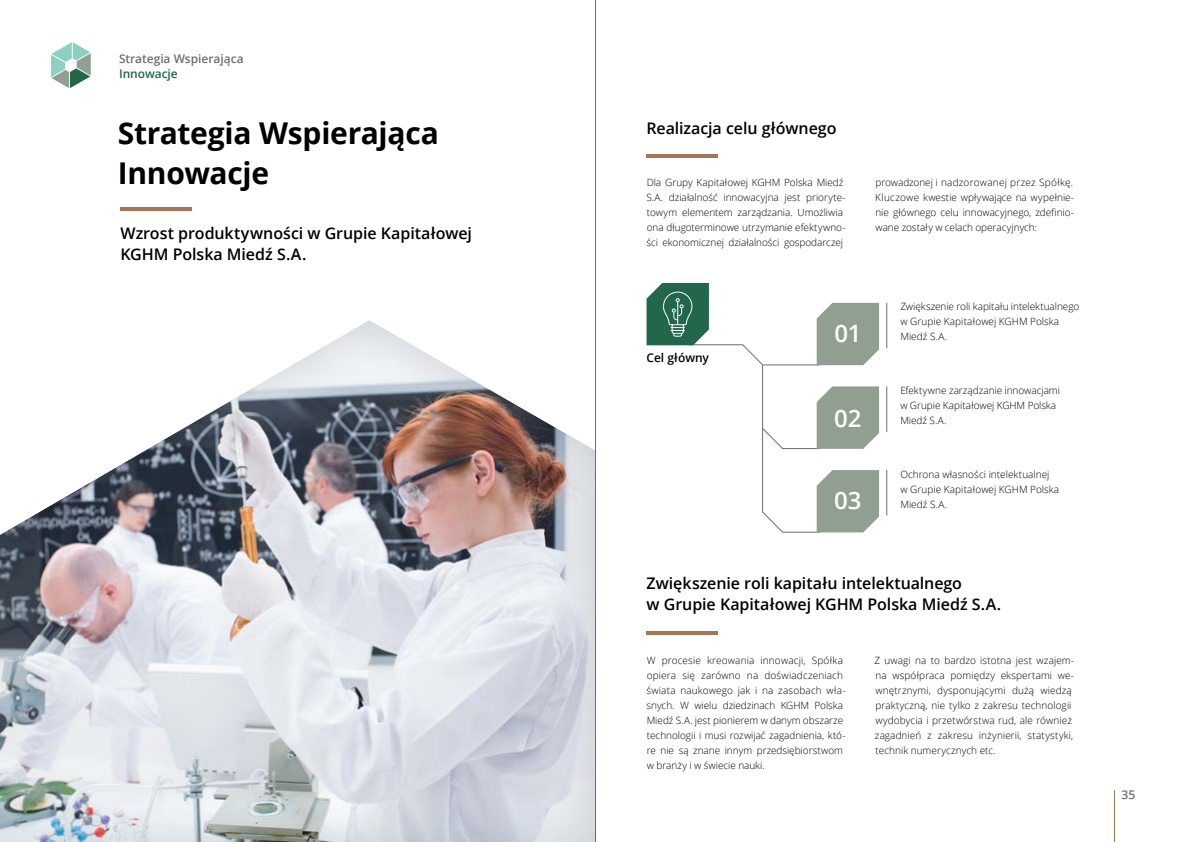
<style>
.page{position:relative;width:1191px;height:842px;background:#fff}
.page>*{position:absolute;margin:0;border:0;box-sizing:border-box;transform-origin:0 0}
.t1{font:700 30px/40px "Open Sans";letter-spacing:-.01em;color:#000}
.t2{font:600 24px "Open Sans";color:#fff}
.t3{font:600 16px/21px "Open Sans";letter-spacing:-.005em;color:#000}
.t4{font:600 12px "Open Sans";letter-spacing:-.005em;color:#6d6e71}
.t5{font:600 12px "Open Sans";letter-spacing:-.005em;color:#22664b}
.t6{font:600 12px "Open Sans";color:#000}
.t7{font:300 10px/15px "Open Sans";letter-spacing:.005em;color:#000}
</style>
<div class="page">
<div style="left:0;top:320px;width:597px;height:522px;background:#000;opacity:.15"></div>
<hr style="left:121px;top:207px;width:71px;height:3px;background:#a67556">
<svg style="left:51px;top:42px;width:40px;height:46px"></svg>
<hr style="left:886px;top:303px;width:1px;height:45px;background:#6d6e71">
<hr style="left:886px;top:386px;width:1px;height:46px;background:#6d6e71">
<hr style="left:886px;top:470px;width:1px;height:45px;background:#6d6e71">
<hr style="left:646px;top:154px;width:72px;height:4px;background:#a67556">
<hr style="left:646px;top:631px;width:72px;height:4px;background:#a67556">
<svg style="left:646px;top:283px;width:233px;height:250px"></svg>
<hr style="left:1114px;top:790px;width:1px;height:52px;background:#a67556">
<hr style="left:595px;top:0;width:1px;height:842px;background:#6d6e71">
<p class="t4" style="left:119px;top:50px;width:126px">Strategia Wspierająca</p>
<p class="t5" style="left:119px;top:65px;width:60px">Innowacje</p>
<h1 class="t1" style="left:118px;top:113px;width:322px">Strategia Wspierająca<br>Innowacje</h1>
<h3 class="t3" style="left:120px;top:223px;width:353px">Wzrost produktywności w Grupie Kapitałowej<br>KGHM Polska Miedź S.A.</h3>
<h3 class="t3" style="left:646px;top:117px;width:191px">Realizacja celu głównego</h3>
<p class="t7" style="left:646px;top:175px;width:201px">Dla Grupy Kapitałowej KGHM Polska Miedź S.A. działalność innowacyjna jest prioryte&shy;towym elementem zarządzania. Umożliwia ona długoterminowe utrzymanie efektywno&shy;ści ekonomicznej działalności gospodarczej</p>
<p class="t7" style="left:875px;top:175px;width:200px;text-align:justify">prowadzonej i nadzorowanej przez Spółkę.<br>Kluczowe kwestie wpływające na wypełnie&shy;nie głównego celu innowacyjnego, zdefinio&shy;wane zostały w celach operacyjnych:</p>
<p class="t6" style="left:646px;top:349px;width:64px">Cel główny</p>
<h2 class="t2" style="left:834px;top:317px;width:29px">01</h2>
<h2 class="t2" style="left:834px;top:402px;width:29px">02</h2>
<h2 class="t2" style="left:834px;top:484px;width:29px">03</h2>
<p class="t7" style="left:900px;top:299px;width:180px">Zwiększenie roli kapitału intelektualnego w Grupie Kapitałowej KGHM Polska<br>Miedź S.A.</p>
<p class="t7" style="left:900px;top:383px;width:161px">Efektywne zarządzanie innowacjami w Grupie Kapitałowej KGHM Polska<br>Miedź S.A.</p>
<p class="t7" style="left:900px;top:466px;width:160px">Ochrona własności intelektualnej w Grupie Kapitałowej KGHM Polska<br>Miedź S.A.</p>
<h3 class="t3" style="left:646px;top:573px;width:356px">Zwiększenie roli kapitału intelektualnego<br>w Grupie Kapitałowej KGHM Polska Miedź S.A.</h3>
<p class="t7" style="left:646px;top:652px;width:201px">W procesie kreowania innowacji, Spółka opiera się zarówno na doświadczeniach świata naukowego jak i na zasobach wła&shy;snych. W wielu dziedzinach KGHM Polska Miedź S.A. jest pionierem w danym obszarze technologii i musi rozwijać zagadnienia, któ&shy;re nie są znane innym przedsiębiorstwom w branży i w świecie nauki.</p>
<p class="t7" style="left:874px;top:652px;width:201px">Z uwagi na to bardzo istotna jest wzajem&shy;na współpraca pomiędzy ekspertami we&shy;wnętrznymi, dysponującymi dużą wiedzą praktyczną, nie tylko z zakresu technologii wydobycia i przetwórstwa rud, ale również zagadnień z zakresu inżynierii, statystyki, technik numerycznych etc.</p>
<p class="t4" style="left:1121px;top:786px;width:15px">35</p>
</div>
